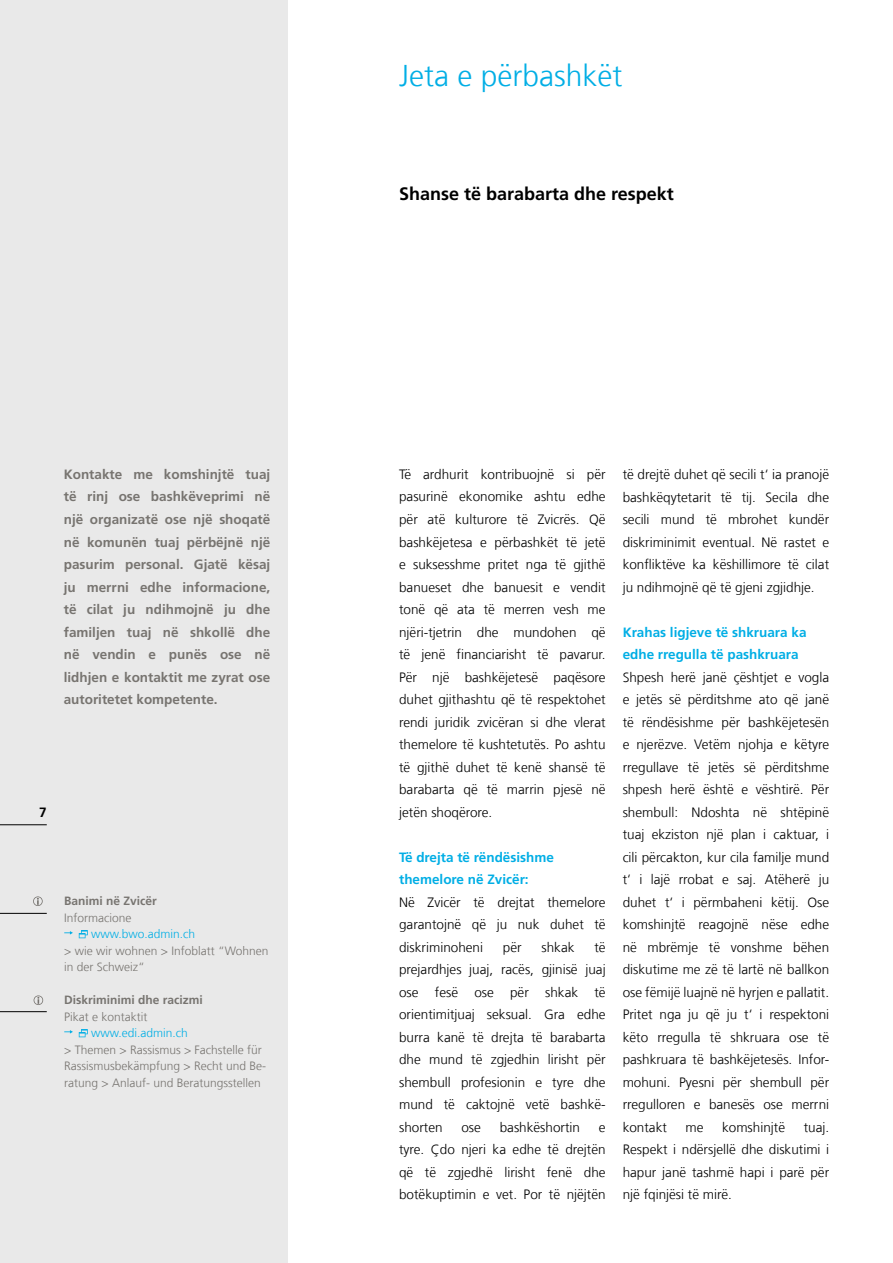
<style>
.page{position:relative;width:893px;height:1263px;background:#fff}
.page>*{position:absolute;margin:0;border:0;box-sizing:border-box;transform-origin:0 0}
.t1{font:300 30px "Frutiger LT Com";color:#00aee5}
.t2{font:700 18px "Frutiger LT Com";color:#000}
.t3{font:300 13.5px/22.5px "Frutiger LT Com";color:#000;text-align:justify}
.t4{font:700 13.5px/22.5px "Frutiger LT Com";color:#777470;text-align:justify}
.t5{font:700 13.5px/22.5px "Frutiger LT Com";color:#00aee5}
.t6{font:700 13.5px "Frutiger LT Com";color:#000}
.t7{font:300 12px/16.5px "Frutiger LT Com";color:#777470}
.t8{font:700 12px "Frutiger LT Com";color:#777470}
.t9{font:300 12px "Frutiger LT Com";color:#00aee5}
</style>
<div class="page">
<div style="left:0;top:0;width:287px;height:1263px;background:#e9e9e9"></div>
<hr style="left:0;top:824px;width:47px;height:1px;background:#000">
<hr style="left:0;top:913px;width:47px;height:1px;background:#000">
<hr style="left:0;top:1011px;width:47px;height:1px;background:#000">
<svg style="left:33px;top:896px;width:10px;height:10px"></svg>
<svg style="left:64px;top:930px;width:24px;height:8px"></svg>
<svg style="left:34px;top:995px;width:9px;height:10px"></svg>
<svg style="left:64px;top:1029px;width:24px;height:8px"></svg>
<p class="t4" style="left:64px;top:463px;width:208px">Kontakte me komshinjtë tuaj të rinj ose bashkëveprimi në një organizatë ose një shoqatë në komunën tuaj përbëjnë një pasurim personal. Gjatë kësaj ju merrni edhe informacione, të cilat ju ndihmojnë ju dhe familjen tuaj në shkollë dhe në vendin e punës ose në lidhjen e kontaktit me zyrat ose autoritetet kompetente.</p>
<p class="t6" style="left:39px;top:804px;width:9px">7</p>
<p class="t8" style="left:64px;top:894px;width:94px">Banimi në Zvicër</p>
<p class="t7" style="left:64px;top:909px;width:69px">Informacione</p>
<p class="t9" style="left:91px;top:927px;width:106px">www.bwo.admin.ch</p>
<p class="t7" style="left:64px;top:942px;width:206px">&gt; wie wir wohnen &gt; Infoblatt “Wohnen in der Schweiz“</p>
<p class="t8" style="left:64px;top:993px;width:140px">Diskriminimi dhe racizmi</p>
<p class="t7" style="left:64px;top:1008px;width:85px">Pikat e kontaktit</p>
<p class="t9" style="left:91px;top:1026px;width:98px">www.edi.admin.ch</p>
<p class="t7" style="left:64px;top:1041px;width:203px">&gt; Themen &gt; Rassismus &gt; Fachstelle für<br>Rassismusbekämpfung &gt; Recht und Be&shy;ratung &gt; Anlauf- und Beratungsstellen</p>
<h1 class="t1" style="left:399px;top:58px;width:225px">Jeta e përbashkët</h1>
<h2 class="t2" style="left:399px;top:183px;width:276px">Shanse të barabarta dhe respekt</h2>
<p class="t3" style="left:399px;top:463px;width:208px">Të ardhurit kontribuojnë si për pasurinë ekonomike ashtu edhe për atë kulturore të Zvicrës. Që bashkëjetesa e përbashkët të jetë e suksesshme pritet nga të gjithë banueset dhe banuesit e vendit tonë që ata të merren vesh me njëri-tjetrin dhe mundohen që të jenë financiarisht të pavarur.<br>Për një bashkëjetesë paqësore duhet gjithashtu që të respektohet rendi juridik zvicëran si dhe vlerat themelore të kushtetutës. Po ashtu të gjithë duhet të kenë shansë të barabarta që të marrin pjesë në jetën shoqërore.</p>
<p class="t5" style="left:399px;top:846px;width:156px">Të drejta të rëndësishme themelore në Zvicër:</p>
<p class="t3" style="left:399px;top:891px;width:208px">Në Zvicër të drejtat themelore garantojnë që ju nuk duhet të diskriminoheni</p>
<p class="t3" style="left:503px;top:936px;width:20px">për</p>
<p class="t3" style="left:542px;top:936px;width:35px">shkak</p>
<p class="t3" style="left:399px;top:936px;width:208px;text-indent:195px">të prejardhjes juaj, racës, gjinisë juaj ose fesë ose për shkak të orientimitjuaj seksual. Gra edhe burra kanë të drejta të barabarta dhe mund të zgjedhin lirisht për shembull profesionin e tyre dhe mund të caktojnë vetë bashkë&shy;shorten</p>
<p class="t3" style="left:461px;top:1116px;width:21px">ose</p>
<p class="t3" style="left:500px;top:1116px;width:82px">bashkëshortin</p>
<p class="t3" style="left:399px;top:1116px;width:208px;text-indent:200px">e tyre. Çdo njeri ka edhe të drejtën që të zgjedhë lirisht fenë dhe botëkuptimin e vet. Por të njëjtën</p>
<p class="t3" style="left:623px;top:463px;width:208px">të drejtë duhet që secili t‘ ia pranojë bashkëqytetarit të tij. Secila dhe secili mund të mbrohet kundër diskriminimit eventual. Në rastet e konfliktëve ka këshillimore të cilat ju ndihmojnë që të gjeni zgjidhje.</p>
<p class="t5" style="left:623px;top:621px;width:185px">Krahas ligjeve të shkruara ka edhe rregulla të pashkruara</p>
<p class="t3" style="left:623px;top:666px;width:208px">Shpesh herë janë çështjet e vogla e jetës së përditshme ato që janë të rëndësishme për bashkëjetesën e njerëzve. Vetëm njohja e këtyre rregullave të jetës së përditshme shpesh herë është e vështirë. Për shembull: Ndoshta në shtëpinë tuaj ekziston një plan i caktuar, i cili përcakton, kur cila familje mund t‘ i lajë rrobat e saj. Atëherë ju duhet t‘ i përmbaheni këtij. Ose komshinjtë reagojnë nëse edhe në mbrëmje të vonshme bëhen diskutime me zë të lartë në ballkon ose fëmijë luajnë në hyrjen e pallatit.<br>Pritet nga ju që ju t‘ i respektoni këto rregulla të shkruara ose të pashkruara të bashkëjetesës. Infor&shy;mohuni. Pyesni për shembull për rregulloren e banesës ose merrni kontakt</p>
<p class="t3" style="left:685px;top:1116px;width:19px">me</p>
<p class="t3" style="left:722px;top:1116px;width:65px">komshinjtë</p>
<p class="t3" style="left:623px;top:1116px;width:208px;text-indent:181px">tuaj.<br>Respekt i ndërsjellë dhe diskutimi i hapur janë tashmë hapi i parë për një fqinjësi të mirë.</p>
</div>
